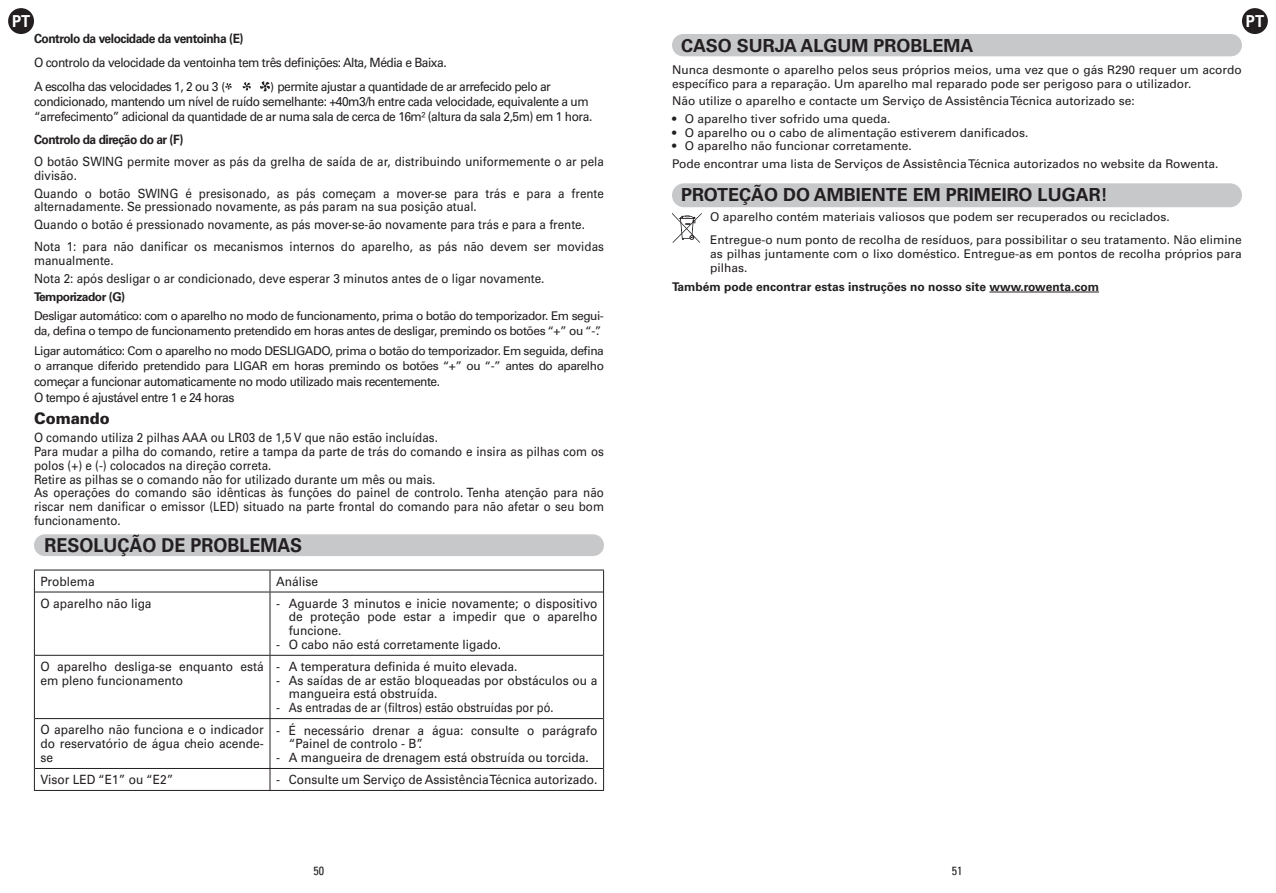
<style>
.page{position:relative;width:1276px;height:893px;background:#fff}
.page>*{position:absolute;margin:0;border:0;box-sizing:border-box;transform-origin:0 0}
.t1{font:700 19.2px "Univers";color:#231f20;scale:.94 1}
.t2{font:700 18px "Univers";color:#231f20}
.t3{font:700 16.5px "Univers";color:#fff;scale:.9 1}
.t4{font:900 15.9px "Univers";color:#231f20;scale:.94 1}
.t5{font:12.75px/13.8px "Univers";color:#231f20;scale:.91 1}
.t6{font:12.75px/13.8px "Univers";color:#231f20;scale:.94 1}
.t7{font:12.75px/15px "Univers";letter-spacing:-.04em;color:#231f20;scale:.94 1}
.t8{font:700 12.75px "Univers";letter-spacing:-.04em;color:#231f20;scale:.94 1}
.t9{font:12px/13.5px "Univers";color:#231f20}
.t10{font:12px/15px "Univers";letter-spacing:-.04em;color:#231f20}
.t11{font:700 12px "Univers";color:#231f20}
.t12{font:700 12px "Univers";letter-spacing:-.04em;color:#231f20}
.t13{font:condensed 12px "Univers";color:#231f20}
.s1{font-size:12px}
</style>
<div class="page">
<div style="left:1242px;top:8px;width:25px;height:26px;background:#231f20;border-radius:50%"></div>
<div style="left:8px;top:8px;width:26px;height:26px;background:#231f20;border-radius:50%"></div>
<svg style="left:260px;top:81px;width:10px;height:10px"></svg>
<svg style="left:243px;top:82px;width:8px;height:8px"></svg>
<svg style="left:225px;top:83px;width:7px;height:6px"></svg>
<div style="left:34px;top:534px;width:570px;height:22px;background:#c7c8ca;border-radius:11px"></div>
<hr style="left:34px;top:570px;width:236px;height:1px;background:#231f20">
<hr style="left:270px;top:570px;width:334px;height:1px;background:#231f20">
<hr style="left:35px;top:592px;width:235px;height:1px;background:#231f20">
<hr style="left:270px;top:592px;width:333px;height:1px;background:#231f20">
<hr style="left:35px;top:655px;width:235px;height:1px;background:#231f20">
<hr style="left:270px;top:655px;width:333px;height:1px;background:#231f20">
<hr style="left:35px;top:718px;width:235px;height:1px;background:#231f20">
<hr style="left:270px;top:718px;width:333px;height:1px;background:#231f20">
<hr style="left:35px;top:768px;width:235px;height:1px;background:#231f20">
<hr style="left:270px;top:768px;width:333px;height:1px;background:#231f20">
<hr style="left:34px;top:790px;width:236px;height:1px;background:#231f20">
<hr style="left:270px;top:790px;width:334px;height:1px;background:#231f20">
<svg style="left:34px;top:570px;width:1px;height:22px"></svg>
<svg style="left:270px;top:570px;width:1px;height:22px"></svg>
<svg style="left:603px;top:570px;width:1px;height:22px"></svg>
<hr style="left:34px;top:592px;width:1px;height:63px;background:#231f20">
<hr style="left:270px;top:592px;width:1px;height:63px;background:#231f20">
<hr style="left:603px;top:592px;width:1px;height:63px;background:#231f20">
<hr style="left:34px;top:655px;width:1px;height:64px;background:#231f20">
<hr style="left:270px;top:656px;width:1px;height:62px;background:#231f20">
<hr style="left:603px;top:655px;width:1px;height:64px;background:#231f20">
<hr style="left:34px;top:719px;width:1px;height:49px;background:#231f20">
<hr style="left:270px;top:719px;width:1px;height:49px;background:#231f20">
<hr style="left:603px;top:719px;width:1px;height:49px;background:#231f20">
<svg style="left:34px;top:768px;width:1px;height:22px"></svg>
<svg style="left:270px;top:769px;width:1px;height:21px"></svg>
<svg style="left:603px;top:768px;width:1px;height:22px"></svg>
<hr style="left:989px;top:292px;width:110px;height:1px;background:#231f20">
<div style="left:672px;top:34px;width:570px;height:22px;background:#c7c8ca;border-radius:11px"></div>
<div style="left:672px;top:183px;width:570px;height:24px;background:#c7c8ca;border-radius:12px"></div>
<svg style="left:672px;top:213px;width:30px;height:30px"></svg>
<p class="t3" style="left:12px;top:11px;width:22px">PT</p>
<p class="t3" style="left:1246px;top:11px;width:22px">PT</p>
<p class="t8" style="left:34px;top:31px;width:224px">Controlo da velocidade da ventoinha (E)</p>
<p class="t7" style="left:34px;top:51px;width:440px;line-height:24px">O controlo da velocidade da ventoinha tem três definições: Alta, Média e Baixa.<br>A escolha das velocidades 1, 2 ou 3 <span class="s1">(</span></p>
<p class="t7" style="left:34px;top:79px;width:595px;text-indent:236px"><span class="s1">)</span> permite ajustar a quantidade de ar arrefecido pelo ar condicionado, mantendo um nível de ruído semelhante: +40m3/h entre cada velocidade, equivalente a um “arrefecimento” adicional da quantidade de ar numa sala de cerca de 16m² (altura da sala 2,5m) em 1 hora.</p>
<p class="t8" style="left:34px;top:132px;width:160px">Controlo da direção do ar (F)</p>
<p class="t5" style="left:34px;top:155px;width:628px">O botão SWING permite mover as pás da grelha de saída de ar, distribuindo uniformemente o ar pela divisão.</p>
<p class="t5" style="left:34px;top:186px;width:628px">Quando o botão SWING é presisonado, as pás começam a mover-se para trás e para a frente alternadamente. Se pressionado novamente, as pás param na sua posição atual.</p>
<p class="t5" style="left:34px;top:213px;width:628px;line-height:22.5px">Quando o botão é pressionado novamente, as pás mover-se-ão novamente para trás e para a frente.<br>Nota 1: para não danificar os mecanismos internos do aparelho, as pás não devem ser movidas</p>
<p class="t5" style="left:34px;top:252px;width:562px;line-height:17.7px">manualmente.<br>Nota 2: após desligar o ar condicionado, deve esperar 3 minutos antes de o ligar novamente.</p>
<p class="t12" style="left:34px;top:290px;width:93px">Temporizador (G)</p>
<p class="t10" style="left:34px;top:309px;width:571px">Desligar automático: com o aparelho no modo de funcionamento, prima o botão do temporizador. Em segui&shy;da, defina o tempo de funcionamento pretendido em horas antes de desligar, premindo os botões “+” ou “-”.</p>
<p class="t10" style="left:34px;top:343px;width:571px">Ligar automático: Com o aparelho no modo DESLIGADO, prima o botão do temporizador. Em seguida, defina o arranque diferido pretendido para LIGAR em horas premindo os botões “+” ou “-” antes do aparelho</p>
<p class="t7" style="left:34px;top:373px;width:433px;line-height:15.9px">começar a funcionar automaticamente no modo utilizado mais recentemente.<br>O tempo é ajustável entre 1 e 24 horas</p>
<p class="t4" style="left:34px;top:408px;width:82px">Comando</p>
<p class="t5" style="left:34px;top:431px;width:628px">O comando utiliza 2 pilhas AAA ou LR03 de 1,5 V que não estão incluídas.<br>Para mudar a pilha do comando, retire a tampa da parte de trás do comando e insira as pilhas com os polos (+) e (-) colocados na direção correta.<br>Retire as pilhas se o comando não for utilizado durante um mês ou mais.<br>As operações do comando são idênticas às funções do painel de controlo. Tenha atenção para não riscar nem danificar o emissor (LED) situado na parte frontal do comando para não afetar o seu bom funcionamento.</p>
<h1 class="t1" style="left:45px;top:534px;width:275px">RESOLUÇÃO DE PROBLEMAS</h1>
<p class="t6" style="left:40px;top:574px;width:59px">Problema</p>
<p class="t6" style="left:276px;top:574px;width:46px">Análise</p>
<p class="t6" style="left:40px;top:596px;width:120px">O aparelho não liga</p>
<p class="t6" style="left:289px;top:596px;width:330px;text-align:justify;text-indent:-13px">- Aguarde 3 minutos e inicie novamente; o dispositivo de proteção pode estar a impedir que o aparelho funcione.</p>
<p class="t6" style="left:276px;top:638px;width:241px">- O cabo não está corretamente ligado.</p>
<p class="t6" style="left:40px;top:659px;width:239px">O aparelho desliga-se enquanto está em pleno funcionamento</p>
<p class="t6" style="left:276px;top:659px;width:258px">- A temperatura definida é muito elevada.</p>
<p class="t6" style="left:289px;top:673px;width:330px;text-indent:-13px">- As saídas de ar estão bloqueadas por obstáculos ou a mangueira está obstruída.</p>
<p class="t6" style="left:276px;top:701px;width:297px">- As entradas de ar (filtros) estão obstruídas por pó.</p>
<p class="t6" style="left:40px;top:723px;width:239px;text-align:justify">O aparelho não funciona e o indicador do reservatório de água cheio acende&shy;se</p>
<p class="t6" style="left:289px;top:723px;width:330px;text-indent:-13px">- É necessário drenar a água: consulte o parágrafo “Painel de controlo - B”.</p>
<p class="t6" style="left:276px;top:751px;width:334px">- A mangueira de drenagem está obstruída ou torcida.</p>
<p class="t6" style="left:40px;top:773px;width:143px">Visor LED “E1” ou “E2”</p>
<p class="t6" style="left:276px;top:773px;width:344px">- Consulte um Serviço de Assistência Técnica autorizado.</p>
<h2 class="t2" style="left:681px;top:35px;width:294px">CASO SURJA ALGUM PROBLEMA</h2>
<p class="t9" style="left:672px;top:63px;width:571px">Nunca desmonte o aparelho pelos seus próprios meios, uma vez que o gás R290 requer um acordo específico para a reparação. Um aparelho mal reparado pode ser perigoso para o utilizador.</p>
<p class="t9" style="left:672px;top:94px;width:464px">Não utilize o aparelho e contacte um Serviço de Assistência Técnica autorizado se:</p>
<p class="t9" style="left:672px;top:112px;width:220px">• O aparelho tiver sofrido uma queda.</p>
<p class="t9" style="left:672px;top:126px;width:358px">• O aparelho ou o cabo de alimentação estiverem danificados.</p>
<p class="t9" style="left:672px;top:137px;width:548px;line-height:17.7px">• O aparelho não funcionar corretamente.<br>Pode encontrar uma lista de Serviços de Assistência Técnica autorizados no website da Rowenta.</p>
<h2 class="t2" style="left:681px;top:184px;width:428px">PROTEÇÃO DO AMBIENTE EM PRIMEIRO LUGAR!</h2>
<p class="t9" style="left:710px;top:206px;width:533px;line-height:22.5px">O aparelho contém materiais valiosos que podem ser recuperados ou reciclados.<br>Entregue-o num ponto de recolha de resíduos, para possibilitar o seu tratamento. Não elimine</p>
<p class="t9" style="left:710px;top:246px;width:533px;line-height:14px">as pilhas juntamente com o lixo doméstico. Entregue-as em pontos de recolha próprios para pilhas.</p>
<p class="t11" style="left:672px;top:280px;width:428px">Também pode encontrar estas instruções no nosso site www.rowenta.com</p>
<p class="t13" style="left:314px;top:863px;width:12px">50</p>
<p class="t13" style="left:951px;top:863px;width:12px">51</p>
</div>
